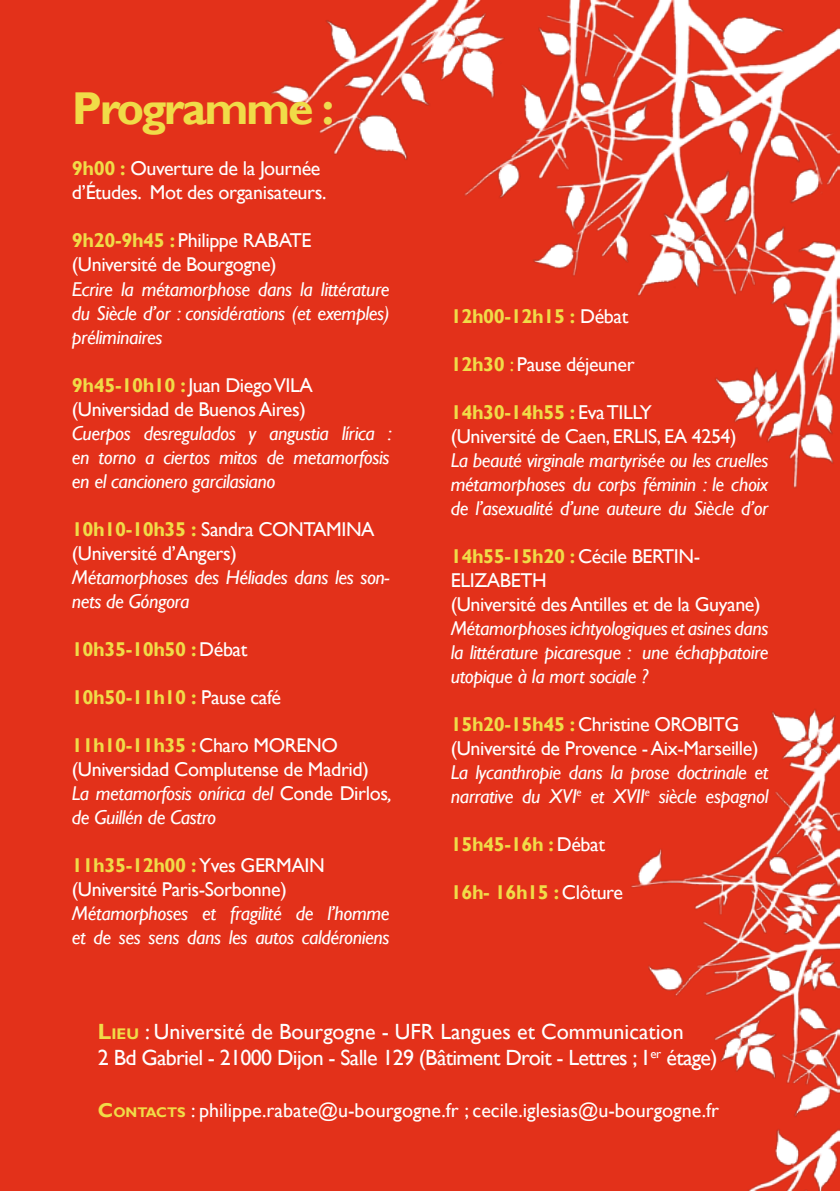
<style>
.page{position:relative;width:840px;height:1191px;background:#fff}
.page>*{position:absolute;margin:0;border:0;box-sizing:border-box;transform-origin:0 0}
.t1{font:700 46px "Gill Sans";letter-spacing:-.05em;color:#f0dc48}
.t2{font:22px/26.4px "Gill Sans";letter-spacing:-.03em;color:#fff}
.t3{font:italic 20px/24px "Gill Sans";letter-spacing:-.02em;color:#fff;text-align:justify}
.t4{font:20px/24px "Gill Sans";letter-spacing:-.02em;color:#fff}
.t5{font:700 20px "Gill Sans";letter-spacing:-.02em;color:#f0dc48}
.t6{font:20px "Gill Sans";color:#fff}
.s1{color:#efdc50}
.s2{font-weight:700;color:#f0dc48}
.s3{font-weight:400;color:#fff}
.s4{font-style:italic}
.s5{color:#f0dc48}
.s6{font-weight:700;font-size:15.4px;color:#f0dc48}
.s7{font-weight:700;font-size:14px;color:#f0dc48}
</style>
<div class="page">
<img style="left:0;top:0;width:839px;height:1191px">
<h1 class="t1" style="left:72px;top:81px;width:264px">Programme <span class="s1">:</span></h1>
<p class="t4" style="left:72px;top:157px;width:256px"><span class="s2">9h00 :</span> Ouverture de la Journée d’Études. Mot des organisateurs.</p>
<p class="t4" style="left:72px;top:229px;width:241px"><span class="s2">9h20-9h45 :</span> Philippe RABATE (Université de Bourgogne)</p>
<p class="t3" style="left:72px;top:277px;width:319px">Ecrire la métamorphose dans la littérature du Siècle d’or : considérations (et exemples) préliminaires</p>
<p class="t4" style="left:72px;top:373px;width:242px"><span class="s2">9h45-10h10 :</span> Juan Diego VILA (Universidad de Buenos Aires)</p>
<p class="t3" style="left:72px;top:421px;width:321px">Cuerpos desregulados y angustia lírica : en torno a ciertos mitos de metamorfosis en el cancionero garcilasiano</p>
<p class="t4" style="left:72px;top:517px;width:304px"><span class="s2">10h10-10h35 :</span> Sandra CONTAMINA (Université d’Angers)</p>
<p class="t3" style="left:72px;top:565px;width:319px">Métamorphoses des Héliades dans les son&shy;nets de Góngora</p>
<p class="t5" style="left:72px;top:637px;width:177px">10h35-10h50 : <span class="s3">Débat</span></p>
<p class="t5" style="left:72px;top:685px;width:211px">10h50-11h10 : <span class="s3">Pause café</span></p>
<p class="t4" style="left:72px;top:733px;width:321px"><span class="s2">11h10-11h35 :</span> Charo MORENO (Universidad Complutense de Madrid)<br><span class="s4">La metamorfosis onírica del</span> Conde Dirlos<span class="s4">, de Guillén de Castro</span></p>
<p class="t4" style="left:72px;top:853px;width:254px"><span class="s2">11h35-12h00 :</span> Yves GERMAIN (Université Paris-Sorbonne)</p>
<p class="t3" style="left:72px;top:901px;width:319px">Métamorphoses et fragilité de l’homme et de ses sens dans les autos caldéroniens</p>
<p class="t5" style="left:450px;top:304px;width:179px">12h00-12h15 : <span class="s3">Débat</span></p>
<p class="t4" style="left:450px;top:352px;width:185px"><span class="s2">12h30</span> <span class="s5">:</span> Pause déjeuner</p>
<p class="t4" style="left:450px;top:400px;width:287px"><span class="s2">14h30-14h55 :</span> Eva TILLY (Université de Caen, ERLIS, EA 4254)</p>
<p class="t3" style="left:450px;top:448px;width:319px">La beauté virginale martyrisée ou les cruelles métamorphoses du corps féminin : le choix de l’asexualité d’une auteure du Siècle d’or</p>
<p class="t4" style="left:450px;top:544px;width:311px"><span class="s2">14h55-15h20 :</span> Cécile BERTIN-<br>ELIZABETH<br>(Université des Antilles et de la Guyane)</p>
<p class="t3" style="left:450px;top:616px;width:319px">Métamorphoses ichtyologiques et asines dans la littérature picaresque : une échappatoire utopique à la mort sociale ?</p>
<p class="t4" style="left:450px;top:712px;width:309px"><span class="s2">15h20-15h45 :</span> Christine OROBITG (Université de Provence - Aix-Marseille)</p>
<p class="t3" style="left:450px;top:760px;width:319px">La lycanthropie dans la prose doctrinale et narrative du XVI<sup>e</sup> et XVII<sup>e</sup> siècle espagnol</p>
<p class="t5" style="left:450px;top:832px;width:156px">15h45-16h : <span class="s3">Débat</span></p>
<p class="t5" style="left:450px;top:880px;width:174px">16h- 16h15 : <span class="s3">Clôture</span></p>
<p class="t2" style="left:98px;top:1018px;width:620px"><span class="s2">L</span><span class="s6">IEU</span> : Université de Bourgogne - UFR Langues et Communication<br>2 Bd Gabriel - 21000 Dijon - Salle 129 (Bâtiment Droit - Lettres ; 1<sup>er</sup> étage)</p>
<p class="t6" style="left:98px;top:1098px;width:622px"><span class="s2">C</span><span class="s7">ONTACTS</span> : philippe.rabate@u-bourgogne.fr ; cecile.iglesias@u-bourgogne.fr</p>
</div>
